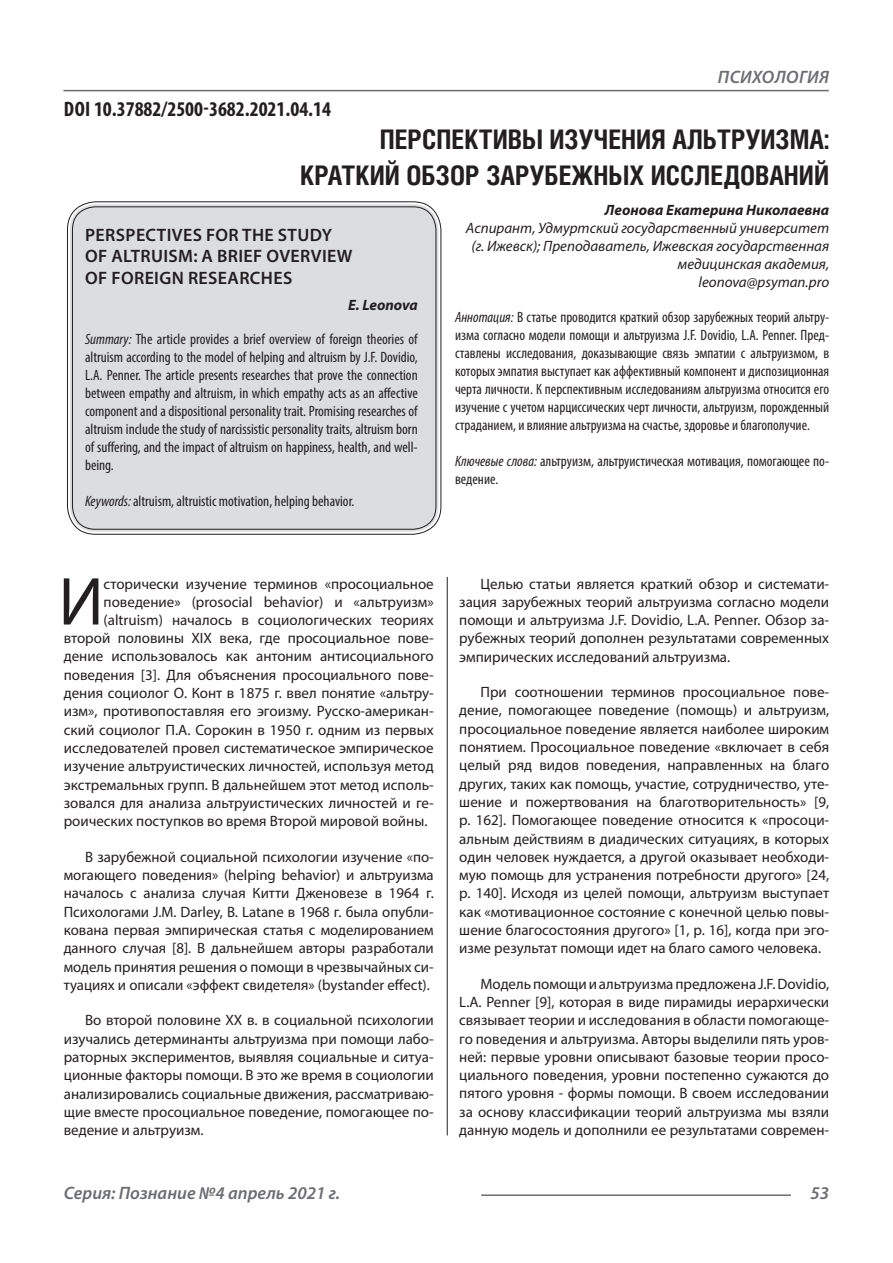
<style>
.page{position:relative;width:893px;height:1263px;background:#fff}
.page>*{position:absolute;margin:0;border:0;box-sizing:border-box;transform-origin:0 0}
.Статья_текст_первый{font:68.4px "Myriad Pro";color:#231f20}
.Статья_название{font:700 27px/36px "Helios Cond C";color:#231f20;text-align:right}
.ДОИ{font:700 condensed 21px "Myriad Pro";color:#231f20}
.Статья_название_англ{font:600 18px "Myriad Pro";letter-spacing:.02em;color:#231f20}
.t1{font:italic 600 18px "Myriad Pro";color:#6c6d70}
.t2{font:italic 600 18px "Myriad Pro";letter-spacing:.02em;color:#6c6d70}
.Статья_текст{font:15px/18.3px "Myriad Pro";color:#231f20;text-align:justify}
.Статья_текст_первый-2{font:15px "Myriad Pro";color:#231f20}
.Статья_аннотация_тек{font:condensed 15px/18px "Myriad Pro";color:#231f20;text-align:justify}
.Статья_аннотация_анг{font:condensed 15px/18px "Myriad Pro";color:#231f20;text-align:justify}
.Статья_автор_инфо{font:italic 15px/18px "Myriad Pro";color:#231f20;text-align:right}
.Статья_автор_фио_рус{font:italic 700 15px "Myriad Pro";color:#231f20}
.Статья_автор_англ{font:italic 700 15px "Myriad Pro";letter-spacing:-.005em;color:#231f20}
.s1{font-style:italic}
</style>
<div class="page">
<hr style="left:447px;top:128px;width:1px;height:1007px;background:#231f20">
<hr style="left:63px;top:90px;width:766px;height:1px;background:#6c6d70">
<hr style="left:481px;top:1194px;width:310px;height:2px;background:#6c6d70">
<div style="left:441px;top:128px;width:10px;height:449px;background:#fff"></div>
<div style="left:70px;top:204px;width:368px;height:328px;background:#dcdddf;border-radius:26px"></div>
<div style="left:72px;top:206px;width:364px;height:324px;border:1px solid #231f20;border-radius:23px"></div>
<p class="ДОИ" style="left:64px;top:96px;width:269px">DOI 10.37882/2500-3682.2021.04.14</p>
<p class="t2" style="left:718px;top:66px;width:113px">ПСИХОЛОГИЯ</p>
<p class="Статья_название" style="left:300px;top:121px;width:531px">ПЕРСПЕКТИВЫ ИЗУЧЕНИЯ АЛЬТРУИЗМА:<br>КРАТКИЙ ОБЗОР ЗАРУБЕЖНЫХ ИССЛЕДОВАНИЙ</p>
<p class="Статья_автор_фио_рус" style="left:605px;top:200px;width:226px">Леонова Екатерина Николаевна</p>
<p class="Статья_автор_инфо" style="left:466px;top:218px;width:365px">Аспирант, Удмуртский государственный университет (г. Ижевск); Преподаватель, Ижевская государственная медицинская академия,</p>
<p class="Статья_автор_инфо" style="left:699px;top:272px;width:132px">leonova@psyman.pro</p>
<p class="Статья_аннотация_тек" style="left:455px;top:308px;width:376px"><span class="s1">Аннотация:</span> В статье проводится краткий обзор зарубежных теорий альтру&shy;изма согласно модели помощи и альтруизма J.F. Dovidio, L.A. Penner. Пред&shy;ставлены исследования, доказывающие связь эмпатии с альтруизмом, в которых эмпатия выступает как аффективный компонент и диспозиционная черта личности. К перспективным исследованиям альтруизма относится его изучение с учетом нарциссических черт личности, альтруизм, порожденный страданием, и влияние альтруизма на счастье, здоровье и благополучие.</p>
<p class="Статья_аннотация_тек" style="left:455px;top:452px;width:376px"><span class="s1">Ключевые слова:</span> альтруизм, альтруистическая мотивация, помогающее по&shy;ведение.</p>
<p class="Статья_название_англ" style="left:85px;top:223px;width:248px">PERSPECTIVES FOR THE STUDY</p>
<p class="Статья_название_англ" style="left:85px;top:245px;width:269px">OF ALTRUISM: A BRIEF OVERVIEW</p>
<p class="Статья_название_англ" style="left:85px;top:266px;width:209px">OF FOREIGN RESEARCHES</p>
<p class="Статья_автор_англ" style="left:348px;top:295px;width:71px">E. Leonova</p>
<p class="Статья_аннотация_анг" style="left:85px;top:330px;width:334px"><span class="s1">Summary:</span> The article provides a brief overview of foreign theories of altruism according to the model of helping and altruism by J.F. Dovidio, L.A. Penner. The article presents researches that prove the connection between empathy and altruism, in which empathy acts as an affective component and a dispositional personality trait. Promising researches of altruism include the study of narcissistic personality traits, altruism born of suffering, and the impact of altruism on happiness, health, and well&shy;being.</p>
<p class="Статья_аннотация_анг" style="left:85px;top:492px;width:271px"><span class="s1">Keywords:</span> altruism, altruistic motivation, helping behavior.</p>
<p class="Статья_текст_первый" style="left:59px;top:559px;width:47px">И</p>
<p class="Статья_текст_первый-2" style="left:104px;top:574px;width:332px">сторически изучение терминов «просоциальное</p>
<p class="Статья_текст_первый-2" style="left:104px;top:592px;width:332px">поведение» (prosocial behavior) и «альтруизм»</p>
<p class="Статья_текст_первый-2" style="left:104px;top:610px;width:332px">(altruism) началось в социологических теориях</p>
<p class="Статья_текст_первый-2" style="left:64px;top:629px;width:371px">второй половины XIX века, где просоциальное пове-</p>
<p class="Статья_текст_первый-2" style="left:64px;top:647px;width:371px">дение использовалось как антоним антисоциального</p>
<p class="Статья_текст_первый-2" style="left:64px;top:665px;width:371px">поведения [3]. Для объяснения просоциального пове-</p>
<p class="Статья_текст_первый-2" style="left:64px;top:684px;width:371px">дения социолог О. Конт в 1875 г. ввел понятие «альтру-</p>
<p class="Статья_текст_первый-2" style="left:64px;top:702px;width:371px">изм», противопоставляя его эгоизму. Русско-американ-</p>
<p class="Статья_текст_первый-2" style="left:64px;top:720px;width:371px">ский социолог П.А. Сорокин в 1950 г. одним из первых</p>
<p class="Статья_текст_первый-2" style="left:64px;top:739px;width:371px">исследователей провел систематическое эмпирическое</p>
<p class="Статья_текст_первый-2" style="left:64px;top:757px;width:371px">изучение альтруистических личностей, используя метод</p>
<p class="Статья_текст_первый-2" style="left:64px;top:775px;width:371px">экстремальных групп. В дальнейшем этот метод исполь-</p>
<p class="Статья_текст_первый-2" style="left:64px;top:794px;width:371px">зовался для анализа альтруистических личностей и ге-</p>
<p class="Статья_текст_первый-2" style="left:64px;top:812px;width:365px">роических поступков во время Второй мировой войны.</p>
<p class="Статья_текст" style="left:64px;top:847px;width:371px;text-indent:21px">В зарубежной социальной психологии изучение «по&shy;могающего поведения» (helping behavior) и альтруизма началось с анализа случая Китти Дженовезе в 1964 г.<br>Психологами J.M. Darley, B. Latane в 1968 г. была опубли&shy;кована первая эмпирическая статья с моделированием данного случая [8]. В дальнейшем авторы разработали модель принятия решения о помощи в чрезвычайных си&shy;туациях и описали «эффект свидетеля» (bystander effect).</p>
<p class="Статья_текст" style="left:64px;top:1011px;width:371px;text-indent:21px">Во второй половине XX в. в социальной психологии изучались детерминанты альтруизма при помощи лабо&shy;раторных экспериментов, выявляя социальные и ситуа&shy;ционные факторы помощи. В это же время в социологии анализировались социальные движения, рассматриваю&shy;щие вместе просоциальное поведение, помогающее по&shy;ведение и альтруизм.</p>
<p class="Статья_текст" style="left:459px;top:574px;width:371px;text-indent:21px">Целью статьи является краткий обзор и системати&shy;зация зарубежных теорий альтруизма согласно модели помощи и альтруизма J.F. Dovidio, L.A. Penner. Обзор за&shy;рубежных теорий дополнен результатами современных эмпирических исследований альтруизма.</p>
<p class="Статья_текст" style="left:459px;top:683px;width:371px;text-indent:21px">При соотношении терминов просоциальное пове&shy;дение, помогающее поведение (помощь) и альтруизм, просоциальное поведение является наиболее широким понятием. Просоциальное поведение «включает в себя целый ряд видов поведения, направленных на благо других, таких как помощь, участие, сотрудничество, уте&shy;шение и пожертвования на благотворительность» [9, p. 162]. Помогающее поведение относится к «просоци&shy;альным действиям в диадических ситуациях, в которых один человек нуждается, а другой оказывает необходи&shy;мую помощь для устранения потребности другого» [24, p. 140]. Исходя из целей помощи, альтруизм выступает как «мотивационное состояние с конечной целью повы&shy;шение благосостояния другого» [1, p. 16], когда при эго&shy;изме результат помощи идет на благо самого человека.</p>
<p class="Статья_текст" style="left:459px;top:974px;width:371px;text-indent:21px">Модель помощи и альтруизма предложена J.F. Dovidio, L.A. Penner [9], которая в виде пирамиды иерархически связывает теории и исследования в области помогающе&shy;го поведения и альтруизма. Авторы выделили пять уров&shy;ней: первые уровни описывают базовые теории просо&shy;циального поведения, уровни постепенно сужаются до пятого уровня - формы помощи. В своем исследовании за основу классификации теорий альтруизма мы взяли данную модель и дополнили ее результатами современ-</p>
<p class="t1" style="left:64px;top:1182px;width:278px">Серия: Познание №4 апрель 2021 г.</p>
<p class="t1" style="left:810px;top:1182px;width:20px">53</p>
</div>
